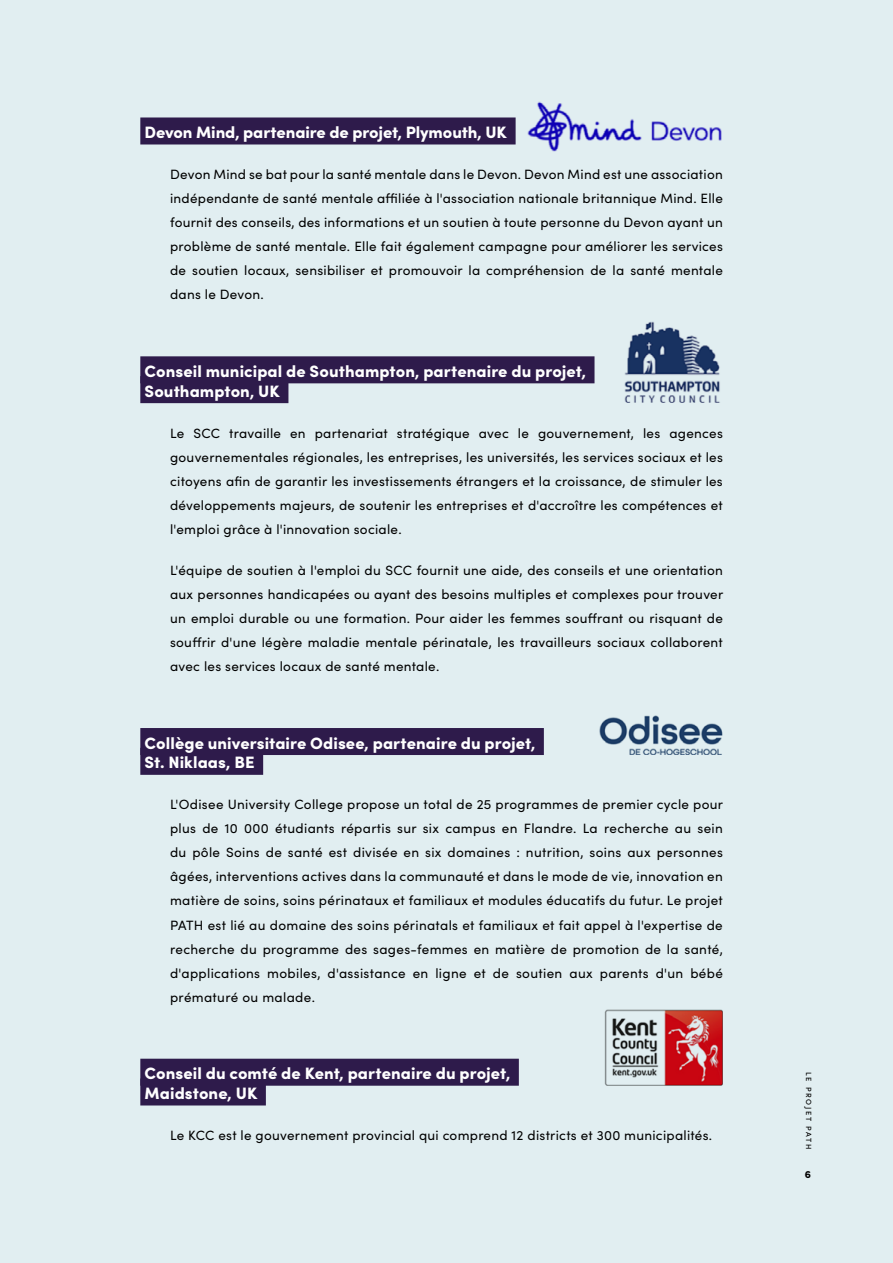
<style>
.page{position:relative;width:893px;height:1263px;background:#e1eef1}
.page>*{position:absolute;margin:0;border:0;box-sizing:border-box;transform-origin:0 0}
.t1{font:900 16.5px/19.8px "Sofia Pro";letter-spacing:.005em;color:#fff}
.t2{font:13.5px/24px "Sofia Pro";letter-spacing:.02em;color:#000;text-align:justify}
.t3{font:900 10.5px "Sofia Pro";color:#000}
.t4{font:500 7.5px "Sofia Pro";letter-spacing:.23em;color:#000}
</style>
<div class="page">
<div style="left:140px;top:117px;width:376px;height:27px;background:#2e1b4b"></div>
<div style="left:140px;top:356px;width:454px;height:27px;background:#2e1b4b"></div>
<div style="left:140px;top:376px;width:148px;height:27px;background:#2e1b4b"></div>
<div style="left:140px;top:728px;width:404px;height:27px;background:#2e1b4b"></div>
<div style="left:140px;top:748px;width:123px;height:27px;background:#2e1b4b"></div>
<div style="left:140px;top:1059px;width:379px;height:27px;background:#2e1b4b"></div>
<div style="left:140px;top:1078px;width:126px;height:27px;background:#2e1b4b"></div>
<img style="left:527px;top:101px;width:195px;height:51px">
<img style="left:579px;top:322px;width:141px;height:81px">
<img style="left:599px;top:715px;width:124px;height:40px">
<img style="left:604px;top:1009px;width:119px;height:76px">
<p class="t1" style="left:145px;top:121px;width:364px">Devon Mind, partenaire de projet, Plymouth, UK</p>
<p class="t2" style="left:170px;top:162px;width:554px">Devon Mind se bat pour la santé mentale dans le Devon. Devon Mind est une association indépendante de santé mentale affiliée à l'association nationale britannique Mind. Elle fournit des conseils, des informations et un soutien à toute personne du Devon ayant un problème de santé mentale. Elle fait également campagne pour améliorer les services de soutien locaux, sensibiliser et promouvoir la compréhension de la santé mentale dans le Devon.</p>
<p class="t1" style="left:145px;top:360px;width:443px">Conseil municipal de Southampton, partenaire du projet,<br>Southampton, UK</p>
<p class="t2" style="left:170px;top:420px;width:554px">Le SCC travaille en partenariat stratégique avec le gouvernement, les agences gouvernementales régionales, les entreprises, les universités, les services sociaux et les citoyens afin de garantir les investissements étrangers et la croissance, de stimuler les développements majeurs, de soutenir les entreprises et d'accroître les compétences et l'emploi grâce à l'innovation sociale.</p>
<p class="t2" style="left:170px;top:557px;width:555px">L'équipe de soutien à l'emploi du SCC fournit une aide, des conseils et une orientation aux personnes handicapées ou ayant des besoins multiples et complexes pour trouver un emploi durable ou une formation. Pour aider les femmes souffrant ou risquant de souffrir d'une légère maladie mentale périnatale, les travailleurs sociaux collaborent avec les services locaux de santé mentale.</p>
<p class="t1" style="left:145px;top:731px;width:392px">Collège universitaire Odisee, partenaire du projet,<br>St. Niklaas, BE</p>
<p class="t2" style="left:170px;top:792px;width:555px">L'Odisee University College propose un total de 25 programmes de premier cycle pour plus de 10 000 étudiants répartis sur six campus en Flandre. La recherche au sein du pôle Soins de santé est divisée en six domaines : nutrition, soins aux personnes âgées, interventions actives dans la communauté et dans le mode de vie, innovation en matière de soins, soins périnataux et familiaux et modules éducatifs du futur. Le projet PATH est lié au domaine des soins périnatals et familiaux et fait appel à l'expertise de recherche du programme des sages-femmes en matière de promotion de la santé, d'applications mobiles, d'assistance en ligne et de soutien aux parents d'un bébé prématuré ou malade.</p>
<p class="t1" style="left:145px;top:1062px;width:367px">Conseil du comté de Kent, partenaire du projet,<br>Maidstone, UK</p>
<p class="t2" style="left:170px;top:1123px;width:544px">Le KCC est le gouvernement provincial qui comprend 12 districts et 300 municipalités.</p>
<p class="t4" style="left:814px;top:1072px;width:79px;rotate:90deg">LE PROJET PATH</p>
<p class="t3" style="left:805px;top:1166px;width:8px">6</p>
</div>
